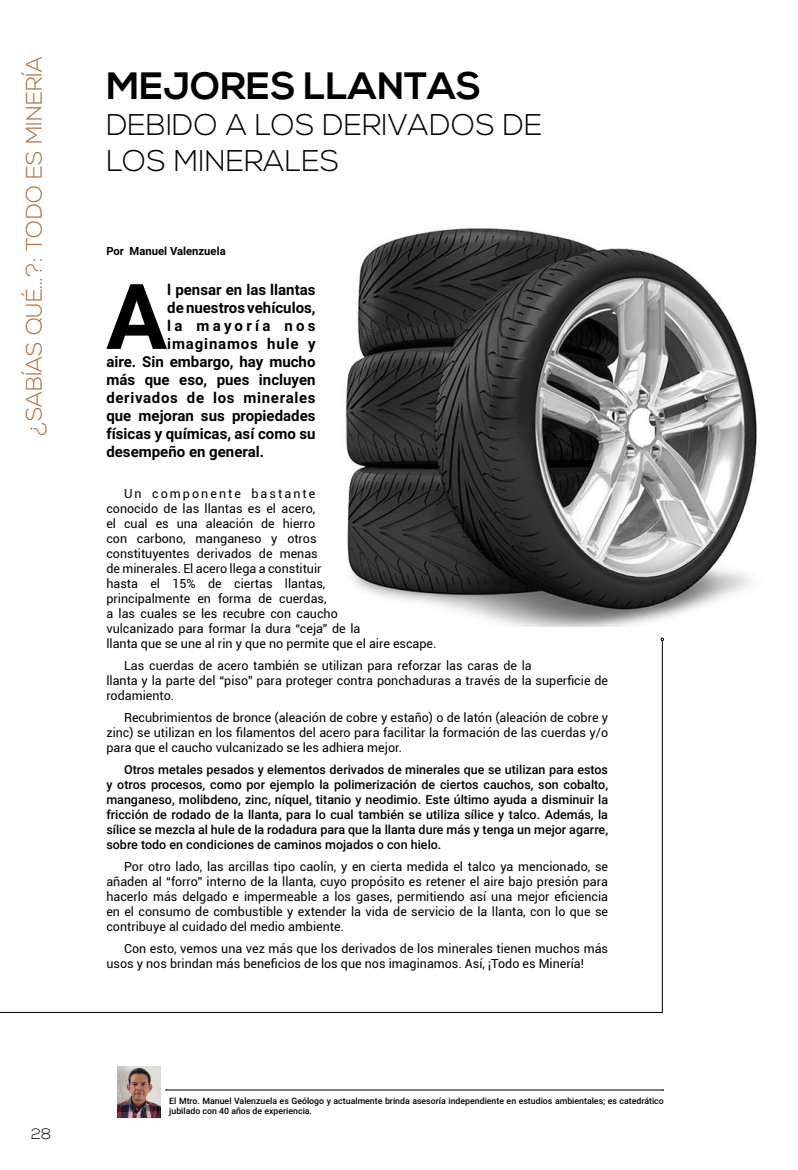
<style>
.page{position:relative;width:798px;height:1170px;background:#fff}
.page>*{position:absolute;margin:0;border:0;box-sizing:border-box;transform-origin:0 0}
.t1{font:700 91px "Roboto";color:#000}
.t2{font:700 38px "Nexa";color:#000}
.t3{font:300 29.88px/35.9px "Nexa";color:#000}
.t4{font:300 22.5px "Nexa";color:#aa7142}
.t5{font:700 15px "Roboto";color:#000}
.t6{font:700 15px "Roboto";letter-spacing:.045em;color:#000}
.t7{font:700 15px "Roboto";letter-spacing:.055em;color:#000}
.t8{font:700 15px "Roboto";letter-spacing:.215em;color:#000}
.t9{font:300 15px "Nexa";color:#000}
.t10{font:12.5px/15px "Roboto";color:#000}
.t11{font:500 12.5px/15px "Roboto";color:#000;text-align:justify}
.t12{font:700 11.25px "Roboto";color:#000}
.t13{font:500 8.75px/10.5px "Roboto";color:#000}
</style>
<div class="page">
<img style="left:345px;top:228px;width:412px;height:399px">
<hr style="left:166px;top:1089px;width:497px;height:1px;background:#000">
<img style="left:118px;top:1066px;width:43px;height:51px">
<svg style="left:0;top:641px;width:662px;height:371px"></svg>
<h3 class="t4" style="left:21px;top:435px;width:381px;rotate:-90deg">¿SABÍAS QUÉ…?: TODO ES MINERÍA</h3>
<p class="t9" style="left:31px;top:1124px;width:22px">28</p>
<h2 class="t2" style="left:106px;top:64px;width:376px">MEJORES LLANTAS</h2>
<h3 class="t3" style="left:106px;top:108px;width:437px">DEBIDO A LOS DERIVADOS DE<br>LOS MINERALES</h3>
<p class="t12" style="left:106px;top:243px;width:121px">Por Manuel Valenzuela</p>
<h1 class="t1" style="left:106px;top:253px;width:63px">A</h1>
<p class="t5" style="left:167px;top:279px;width:150px">l pensar en las llantas</p>
<p class="t5" style="left:167px;top:297px;width:150px">de nuestros vehículos,</p>
<p class="t8" style="left:167px;top:315px;width:150px">la mayoría nos</p>
<p class="t7" style="left:167px;top:333px;width:150px">imaginamos hule y</p>
<p class="t5" style="left:106px;top:351px;width:210px">aire. Sin embargo, hay mucho</p>
<p class="t5" style="left:106px;top:369px;width:210px">más que eso, pues incluyen</p>
<p class="t6" style="left:106px;top:387px;width:210px">derivados de los minerales</p>
<p class="t5" style="left:106px;top:405px;width:210px">que mejoran sus propiedades</p>
<p class="t5" style="left:106px;top:423px;width:210px">físicas y químicas, así como su</p>
<p class="t5" style="left:106px;top:441px;width:159px">desempeño en general.</p>
<p class="t10" style="left:106px;top:485px;width:331px;text-indent:18px">Un componente bastante<br>conocido de las llantas es el acero,<br>el cual es una aleación de hierro<br>con carbono, manganeso y otros<br>constituyentes derivados de menas<br>de minerales. El acero llega a constituir<br>hasta el 15% de ciertas llantas,<br>principalmente en forma de cuerdas,<br>a las cuales se les recubre con caucho<br>vulcanizado para formar la dura “ceja” de la<br>llanta que se une al rin y que no permite que el aire escape.</p>
<p class="t10" style="left:106px;top:657px;width:503px;text-indent:18px">Las cuerdas de acero también se utilizan para reforzar las caras de la<br>llanta y la parte del “piso” para proteger contra ponchaduras a través de la superficie de rodamiento.</p>
<p class="t10" style="left:106px;top:709px;width:503px;text-align:justify;text-indent:18px">Recubrimientos de bronce (aleación de cobre y estaño) o de latón (aleación de cobre y zinc) se utilizan en los filamentos del acero para facilitar la formación de las cuerdas y/o para que el caucho vulcanizado se les adhiera mejor.</p>
<p class="t11" style="left:106px;top:761px;width:503px;text-indent:18px">Otros metales pesados y elementos derivados de minerales que se utilizan para estos y otros procesos, como por ejemplo la polimerización de ciertos cauchos, son cobalto, manganeso, molibdeno, zinc, níquel, titanio y neodimio. Este último ayuda a disminuir la fricción de rodado de la llanta, para lo cual también se utiliza sílice y talco. Además, la sílice se mezcla al hule de la rodadura para que la llanta dure más y tenga un mejor agarre, sobre todo en condiciones de caminos mojados o con hielo.</p>
<p class="t10" style="left:106px;top:858px;width:503px;text-align:justify;text-indent:18px">Por otro lado, las arcillas tipo caolín, y en cierta medida el talco ya mencionado, se añaden al “forro” interno de la llanta, cuyo propósito es retener el aire bajo presión para hacerlo más delgado e impermeable a los gases, permitiendo así una mejor eficiencia en el consumo de combustible y extender la vida de servicio de la llanta, con lo que se contribuye al cuidado del medio ambiente.</p>
<p class="t10" style="left:106px;top:940px;width:503px;text-indent:18px">Con esto, vemos una vez más que los derivados de los minerales tienen muchos más usos y nos brindan más beneficios de los que nos imaginamos. Así, ¡Todo es Minería!</p>
<p class="t13" style="left:169px;top:1094px;width:496px">El Mtro. Manuel Valenzuela es Geólogo y actualmente brinda asesoría independiente en estudios ambientales; es catedrático jubilado con 40 años de experiencia.</p>
</div>
